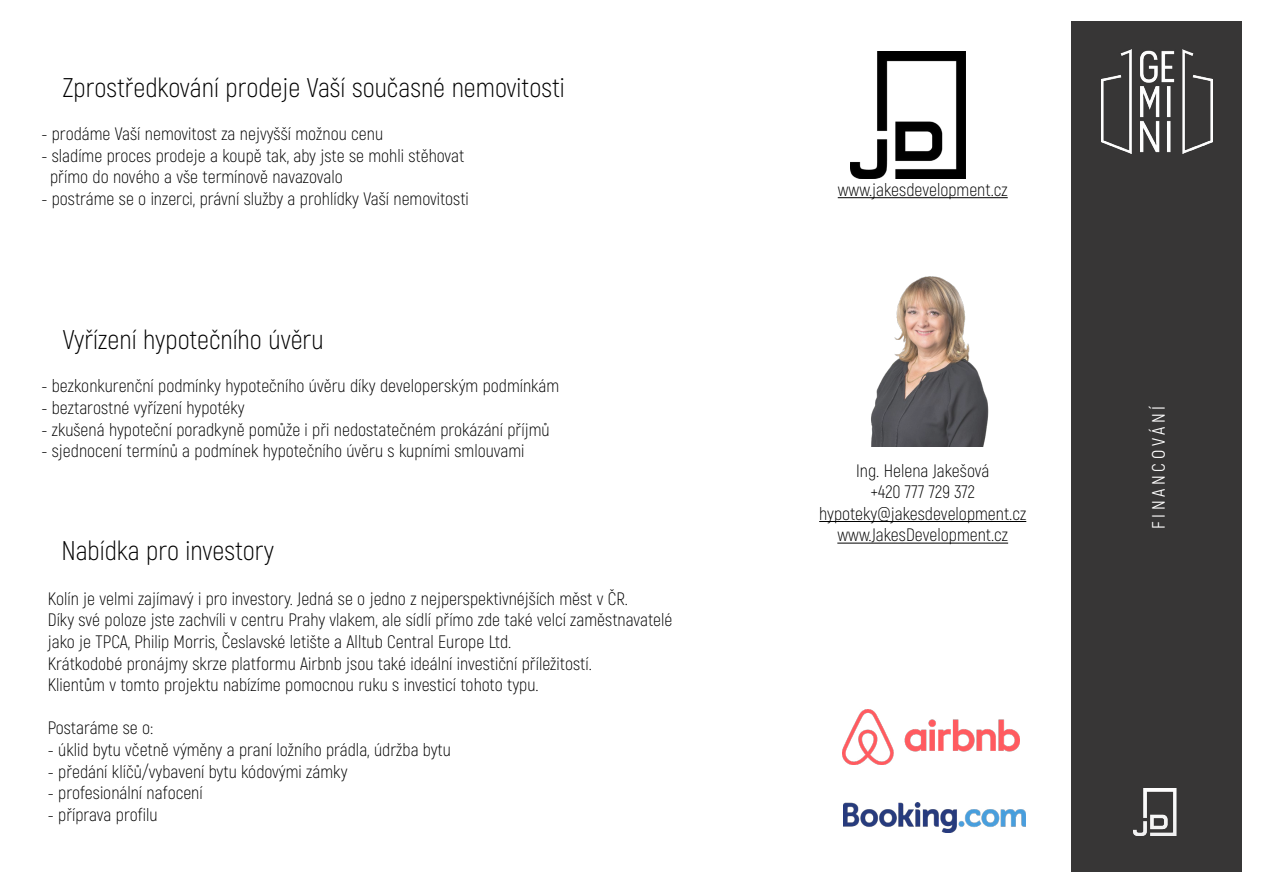
<style>
.page{position:relative;width:1263px;height:893px;background:#fff}
.page>*{position:absolute;margin:0;border:0;box-sizing:border-box;transform-origin:0 0}
.t1{font:300 27px "Akrobat";color:#000}
.t2{font:300 18px/21.6px "Akrobat";color:#000}
.t3{font:18px "Akrobat";letter-spacing:.2em;color:#fff}
</style>
<div class="page">
<div style="left:1071px;top:21px;width:171px;height:851px;background:#373636"></div>
<img style="left:1101px;top:49px;width:111px;height:104px">
<img style="left:1134px;top:789px;width:43px;height:46px">
<img style="left:850px;top:51px;width:115px;height:128px">
<hr style="left:838px;top:197px;width:170px;height:1px;background:#000">
<hr style="left:819px;top:521px;width:207px;height:1px;background:#000">
<hr style="left:837px;top:543px;width:171px;height:1px;background:#000">
<img style="left:842px;top:709px;width:178px;height:56px">
<img style="left:844px;top:803px;width:182px;height:30px">
<img style="left:871px;top:276px;width:118px;height:170px">
<h1 class="t1" style="left:63px;top:72px;width:503px">Zprostředkování prodeje Vaší současné nemovitosti</h1>
<p class="t2" style="left:41px;top:123px;width:343px">- prodáme Vaší nemovitost za nejvyšší možnou cenu</p>
<p class="t2" style="left:50px;top:145px;width:416px;text-indent:-9px">- sladíme proces prodeje a koupě tak, aby jste se mohli stěhovat přímo do nového a vše termínově navazovalo</p>
<p class="t2" style="left:41px;top:188px;width:429px">- postráme se o inzerci, právní služby a prohlídky Vaší nemovitosti</p>
<h1 class="t1" style="left:63px;top:324px;width:262px">Vyřízení hypotečního úvěru</h1>
<p class="t2" style="left:41px;top:375px;width:519px">- bezkonkurenční podmínky hypotečního úvěru díky developerským podmínkám</p>
<p class="t2" style="left:41px;top:397px;width:205px">- beztarostné vyřízení hypotéky</p>
<p class="t2" style="left:41px;top:418px;width:510px">- zkušená hypoteční poradkyně pomůže i při nedostatečném prokázání příjmů</p>
<p class="t2" style="left:41px;top:440px;width:485px">- sjednocení termínů a podmínek hypotečního úvěru s kupními smlouvami</p>
<h1 class="t1" style="left:61px;top:535px;width:214px">Nabídka pro investory</h1>
<p class="t2" style="left:48px;top:588px;width:626px">Kolín je velmi zajímavý i pro investory. Jedná se o jedno z nejperspektivnéjších měst v ČR.<br>Díky své poloze jste zachvíli v centru Prahy vlakem, ale sídlí přímo zde také velcí zaměstnavatelé jako je TPCA, Philip Morris, Česlavské letište a Alltub Central Europe Ltd.<br>Krátkodobé pronájmy skrze platformu Airbnb jsou také ideální investiční příležitostí.<br>Klientům v tomto projektu nabízíme pomocnou ruku s investicí tohoto typu.</p>
<p class="t2" style="left:48px;top:717px;width:107px">Postaráme se o:</p>
<p class="t2" style="left:48px;top:739px;width:405px">- úklid bytu včetně výměny a praní ložního prádla, údržba bytu</p>
<p class="t2" style="left:48px;top:760px;width:301px">- předání klíčů/vybavení bytu kódovými zámky</p>
<p class="t2" style="left:48px;top:782px;width:156px">- profesionální nafocení</p>
<p class="t2" style="left:48px;top:804px;width:111px">- příprava profilu</p>
<p class="t2" style="left:838px;top:179px;width:171px">www.jakesdevelopment.cz</p>
<p class="t2" style="left:819px;top:459px;width:209px;text-align:center">Ing. Helena Jakešová<br>+420 777 729 372 hypoteky@jakesdevelopment.cz www.JakesDevelopment.cz</p>
<p class="t3" style="left:1148px;top:529px;width:124px;rotate:-90deg">FINANCOVÁNÍ</p>
</div>
